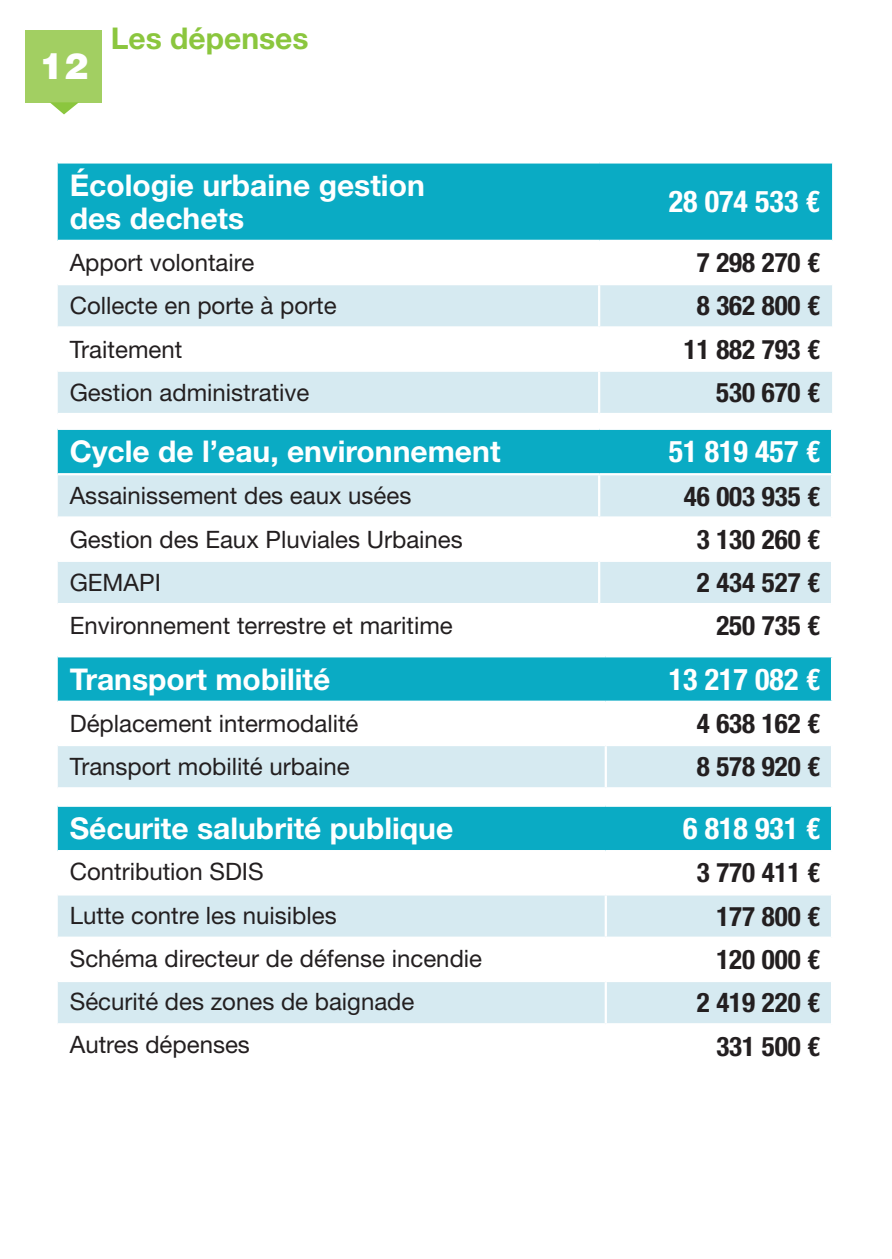
<style>
.page{position:relative;width:892px;height:1259px;background:#fff}
.page>*{position:absolute;margin:0;border:0;box-sizing:border-box;transform-origin:0 0}
.t1{font:900 36px "Helvetica LT Std";color:#fff}
.t2{font:700 30px "Helvetica Neue LT Std";color:#fff}
.t3{font:700 condensed 30px "Helvetica Neue LT Std";color:#fff}
.t4{font:700 30px "Helvetica Neue LT Std";color:#8bc63e}
.t5{font:700 condensed 27px "Helvetica Neue LT Std";color:#231f20}
.t6{font:24px "Helvetica Neue LT Std";color:#231f20}
</style>
<div class="page">
<div style="left:26px;top:30px;width:76px;height:72px;background:#a2cf62"></div>
<svg style="left:50px;top:102px;width:29px;height:12px"></svg>
<div style="left:58px;top:164px;width:774px;height:76px;background:#0aabc4"></div>
<svg style="left:58px;top:285px;width:774px;height:128px;fill:#d6eaf1"></svg>
<hr style="left:598px;top:285px;width:2px;height:41px;background:#fff">
<hr style="left:598px;top:328px;width:2px;height:42px;background:#fff">
<hr style="left:598px;top:372px;width:2px;height:41px;background:#fff">
<hr style="left:58px;top:326px;width:541px;height:2px;background:#fff">
<hr style="left:599px;top:326px;width:233px;height:2px;background:#fff">
<hr style="left:58px;top:370px;width:541px;height:2px;background:#fff">
<hr style="left:599px;top:370px;width:233px;height:2px;background:#fff">
<div style="left:58px;top:430px;width:773px;height:43px;background:#0aabc4"></div>
<svg style="left:58px;top:475px;width:773px;height:128px;fill:#d6eaf1"></svg>
<hr style="left:598px;top:475px;width:2px;height:41px;background:#fff">
<hr style="left:598px;top:519px;width:2px;height:41px;background:#fff">
<hr style="left:598px;top:562px;width:2px;height:41px;background:#fff">
<hr style="left:58px;top:516px;width:541px;height:3px;background:#fff">
<hr style="left:599px;top:516px;width:232px;height:3px;background:#fff">
<hr style="left:58px;top:560px;width:541px;height:2px;background:#fff">
<hr style="left:599px;top:560px;width:232px;height:2px;background:#fff">
<div style="left:58px;top:657px;width:773px;height:43px;background:#0aabc4"></div>
<div style="left:58px;top:746px;width:773px;height:41px;background:#d6eaf1"></div>
<hr style="left:604px;top:746px;width:3px;height:41px;background:#fff">
<div style="left:58px;top:807px;width:773px;height:43px;background:#0aabc4"></div>
<svg style="left:58px;top:895px;width:773px;height:128px;fill:#d6eaf1"></svg>
<hr style="left:604px;top:895px;width:3px;height:41px;background:#fff">
<hr style="left:604px;top:939px;width:3px;height:41px;background:#fff">
<hr style="left:604px;top:982px;width:3px;height:41px;background:#fff">
<hr style="left:58px;top:936px;width:547px;height:3px;background:#fff">
<hr style="left:605px;top:936px;width:226px;height:3px;background:#fff">
<hr style="left:58px;top:980px;width:547px;height:2px;background:#fff">
<hr style="left:605px;top:980px;width:226px;height:2px;background:#fff">
<p class="t1" style="left:40px;top:43px;width:50px">12</p>
<p class="t4" style="left:111px;top:20px;width:199px">Les dépenses</p>
<p class="t2" style="left:70px;top:167px;width:356px">Écologie urbaine gestion</p>
<p class="t2" style="left:70px;top:200px;width:176px">des dechets</p>
<p class="t3" style="left:668px;top:183px;width:153px">28 074 533 €</p>
<p class="t6" style="left:70px;top:248px;width:186px">Apport volontaire</p>
<p class="t5" style="left:696px;top:246px;width:125px">7 298 270 €</p>
<p class="t6" style="left:70px;top:291px;width:268px">Collecte en porte à porte</p>
<p class="t5" style="left:696px;top:289px;width:125px">8 362 800 €</p>
<p class="t6" style="left:70px;top:335px;width:114px">Traitement</p>
<p class="t5" style="left:684px;top:333px;width:138px">11 882 793 €</p>
<p class="t6" style="left:70px;top:378px;width:241px">Gestion administrative</p>
<p class="t5" style="left:716px;top:376px;width:105px">530 670 €</p>
<p class="t2" style="left:70px;top:433px;width:432px">Cycle de l’eau, environnement</p>
<p class="t3" style="left:668px;top:433px;width:153px">51 819 457 €</p>
<p class="t6" style="left:70px;top:481px;width:343px">Assainissement des eaux usées</p>
<p class="t5" style="left:684px;top:479px;width:138px">46 003 935 €</p>
<p class="t6" style="left:70px;top:525px;width:394px">Gestion des Eaux Pluviales Urbaines</p>
<p class="t5" style="left:697px;top:523px;width:125px">3 130 260 €</p>
<p class="t6" style="left:70px;top:568px;width:93px">GEMAPI</p>
<p class="t5" style="left:697px;top:566px;width:125px">2 434 527 €</p>
<p class="t6" style="left:70px;top:611px;width:384px">Environnement terrestre et maritime</p>
<p class="t5" style="left:716px;top:609px;width:105px">250 735 €</p>
<p class="t2" style="left:70px;top:660px;width:262px">Transport mobilité</p>
<p class="t3" style="left:668px;top:661px;width:153px">13 217 082 €</p>
<p class="t6" style="left:70px;top:709px;width:290px">Déplacement intermodalité</p>
<p class="t5" style="left:697px;top:707px;width:125px">4 638 162 €</p>
<p class="t6" style="left:70px;top:752px;width:281px">Transport mobilité urbaine</p>
<p class="t5" style="left:697px;top:750px;width:125px">8 578 920 €</p>
<p class="t2" style="left:70px;top:810px;width:385px">Sécurite salubrité publique</p>
<p class="t3" style="left:683px;top:810px;width:138px">6 818 931 €</p>
<p class="t6" style="left:70px;top:857px;width:195px">Contribution SDIS</p>
<p class="t5" style="left:697px;top:856px;width:125px">3 770 411 €</p>
<p class="t6" style="left:70px;top:901px;width:268px">Lutte contre les nuisibles</p>
<p class="t5" style="left:716px;top:900px;width:105px">177 800 €</p>
<p class="t6" style="left:70px;top:944px;width:414px">Schéma directeur de défense incendie</p>
<p class="t5" style="left:716px;top:943px;width:105px">120 000 €</p>
<p class="t6" style="left:70px;top:987px;width:346px">Sécurité des zones de baignade</p>
<p class="t5" style="left:697px;top:986px;width:125px">2 419 220 €</p>
<p class="t6" style="left:70px;top:1030px;width:182px">Autres dépenses</p>
<p class="t5" style="left:716px;top:1029px;width:105px">331 500 €</p>
</div>
